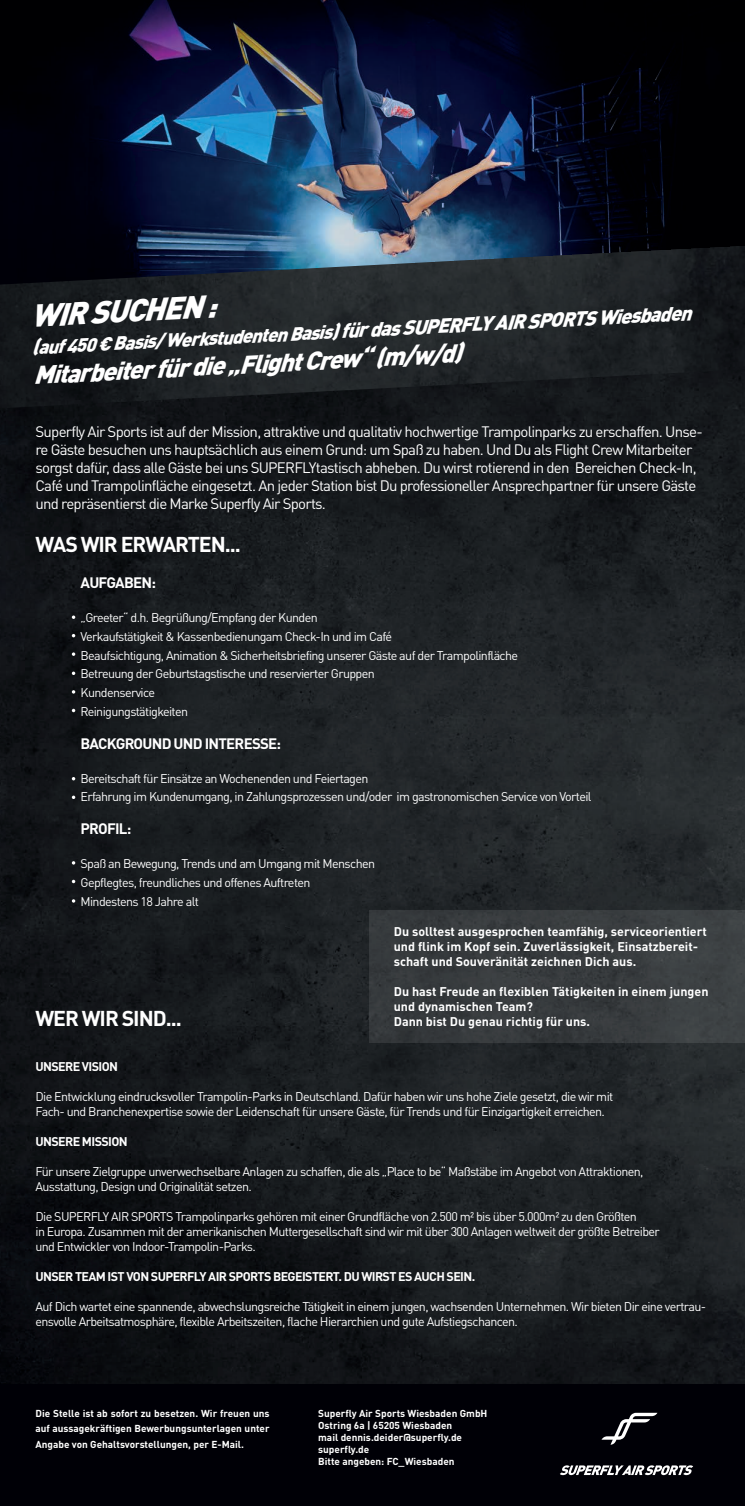
<style>
.page{position:relative;width:745px;height:1506px;background:#fff}
.page>*{position:absolute;margin:0;border:0;box-sizing:border-box;transform-origin:0 0}
.t1{font:italic 900 31.25px "DIN Pro";color:#fff}
.t2{font:italic 900 25px "DIN Pro";color:#fff}
.t3{font:700 21.25px "DIN Pro";letter-spacing:-.05em;color:#fff}
.t4{font:italic 900 20px "DIN Pro";color:#fff}
.t5{font:15px/18px "DIN Pro";letter-spacing:-.05em;color:#fff}
.t6{font:700 15px "DIN Pro";letter-spacing:-.05em;color:#fff}
.t7{font:12.5px/18.8px "DIN Pro";letter-spacing:-.05em;color:#fff}
.t8{font:700 12.5px/15px "DIN Pro";color:#fff}
.t9{font:700 12.5px "DIN Pro";letter-spacing:-.05em;color:#fff}
.t10{font:700 10px/12px "DIN Pro";color:#fff;text-align:justify}
.s1{font-size:18.75px}
</style>
<div class="page">
<img style="left:0;top:408px;width:744px;height:976px">
<img style="left:0;top:0;width:744px;height:246px">
<img style="left:0;top:246px;width:744px;height:162px">
<div style="left:0;top:1384px;width:744px;height:122px;background:#000006"></div>
<svg style="left:601px;top:1413px;width:56px;height:32px"></svg>
<svg style="left:560px;top:1465px;width:132px;height:10px"></svg>
<svg style="left:72px;top:615px;width:3px;height:4px"></svg>
<svg style="left:72px;top:652px;width:3px;height:4px"></svg>
<svg style="left:72px;top:690px;width:3px;height:4px"></svg>
<svg style="left:72px;top:861px;width:3px;height:4px"></svg>
<svg style="left:72px;top:899px;width:3px;height:4px"></svg>
<div style="left:369px;top:910px;width:375px;height:133px;background:#383c3e"></div>
<h1 class="t1" style="left:28px;top:289px;width:187px;rotate:-3deg">WIR SUCHEN :</h1>
<h3 class="t4" style="left:31px;top:330px;width:661px;rotate:-3deg">(<span class="s1">auf 450 € Basis/ Werkstudenten Basis</span>) für das SUPERFLY AIR SPORTS Wiesbaden</h3>
<h2 class="t2" style="left:32px;top:354px;width:430px;rotate:-3deg">Mitarbeiter für die „Flight Crew“ (m/w/d)</h2>
<p class="t5" style="left:35px;top:421px;width:668px">Superfly Air Sports ist auf der Mission, attraktive und qualitativ hochwertige Trampolinparks zu erschaffen. Unse&shy;re Gäste besuchen uns hauptsächlich aus einem Grund: um Spaß zu haben. Und Du als Flight Crew Mitarbeiter sorgst dafür, dass alle Gäste bei uns SUPERFLYtastisch abheben. Du wirst rotierend in den Bereichen Check-In, Café und Trampolinfläche eingesetzt. An jeder Station bist Du professioneller Ansprechpartner für unsere Gäste und repräsentierst die Marke Superfly Air Sports.</p>
<h3 class="t3" style="left:35px;top:527px;width:207px">WAS WIR ERWARTEN...</h3>
<p class="t6" style="left:80px;top:570px;width:77px">AUFGABEN:</p>
<p class="t7" style="left:80px;top:607px;width:439px">„Greeter“ d.h. Begrüßung/Empfang der Kunden<br>Verkaufstätigkeit &amp; Kassenbedienungam Check-In und im Café<br>Beaufsichtigung, Animation &amp; Sicherheitsbriefing unserer Gäste auf der Trampolinfläche Betreuung der Geburtstagstische und reservierter Gruppen<br>Kundenservice<br>Reinigungstätigkeiten</p>
<p class="t6" style="left:80px;top:731px;width:202px">BACKGROUND UND INTERESSE:</p>
<p class="t7" style="left:80px;top:767px;width:512px">Bereitschaft für Einsätze an Wochenenden und Feiertagen<br>Erfahrung im Kundenumgang, in Zahlungsprozessen und/oder im gastronomischen Service von Vorteil</p>
<p class="t6" style="left:80px;top:816px;width:52px">PROFIL:</p>
<p class="t7" style="left:80px;top:853px;width:296px">Spaß an Bewegung, Trends und am Umgang mit Menschen<br>Gepflegtes, freundliches und offenes Auftreten<br>Mindestens 18 Jahre alt</p>
<p class="t8" style="left:393px;top:922px;width:314px">Du solltest ausgesprochen teamfähig, serviceorientiert und flink im Kopf sein. Zuverlässigkeit, Einsatzbereit&shy;schaft und Souveränität zeichnen Dich aus.</p>
<p class="t8" style="left:393px;top:982px;width:316px">Du hast Freude an flexiblen Tätigkeiten in einem jungen und dynamischen Team?<br>Dann bist Du genau richtig für uns.</p>
<h3 class="t3" style="left:35px;top:1000px;width:148px">WER WIR SIND...</h3>
<p class="t9" style="left:35px;top:1056px;width:84px">UNSERE VISION</p>
<p class="t7" style="left:35px;top:1087px;width:579px;line-height:15px">Die Entwicklung eindrucksvoller Trampolin-Parks in Deutschland. Dafür haben wir uns hohe Ziele gesetzt, die wir mit<br>Fach- und Branchenexpertise sowie der Leidenschaft für unsere Gäste, für Trends und für Einzigartigkeit erreichen.</p>
<p class="t9" style="left:35px;top:1131px;width:94px">UNSERE MISSION</p>
<p class="t7" style="left:35px;top:1162px;width:609px;line-height:15px">Für unsere Zielgruppe unverwechselbare Anlagen zu schaffen, die als „Place to be“ Maßstäbe im Angebot von Attraktionen,<br>Ausstattung, Design und Originalität setzen.</p>
<p class="t7" style="left:35px;top:1207px;width:625px;line-height:15px">Die SUPERFLY AIR SPORTS Trampolinparks gehören mit einer Grundfläche von 2.500 m² bis über 5.000m² zu den Größten<br>in Europa. Zusammen mit der amerikanischen Muttergesellschaft sind wir mit über 300 Anlagen weltweit der größte Betreiber und Entwickler von Indoor-Trampolin-Parks.</p>
<p class="t9" style="left:35px;top:1266px;width:441px">UNSER TEAM IST VON SUPERFLY AIR SPORTS BEGEISTERT. DU WIRST ES AUCH SEIN.</p>
<p class="t7" style="left:35px;top:1297px;width:671px;line-height:15px">Auf Dich wartet eine spannende, abwechslungsreiche Tätigkeit in einem jungen, wachsenden Unternehmen. Wir bieten Dir eine vertrau&shy;ensvolle Arbeitsatmosphäre, flexible Arbeitszeiten, flache Hierarchien und gute Aufstiegschancen.</p>
<p class="t10" style="left:35px;top:1405px;width:235px;line-height:15.2px">Die Stelle ist ab sofort zu besetzen. Wir freuen uns auf aussagekräftigen Bewerbungsunterlagen unter Angabe von Gehaltsvorstellungen, per E-Mail.</p>
<p class="t10" style="left:318px;top:1406px;width:171px;text-align:left">Superfly Air Sports Wiesbaden GmbH<br>Ostring 6a | 65205 Wiesbaden<br>mail dennis.deider@superfly.de superfly.de<br>Bitte angeben: FC_Wiesbaden</p>
</div>
